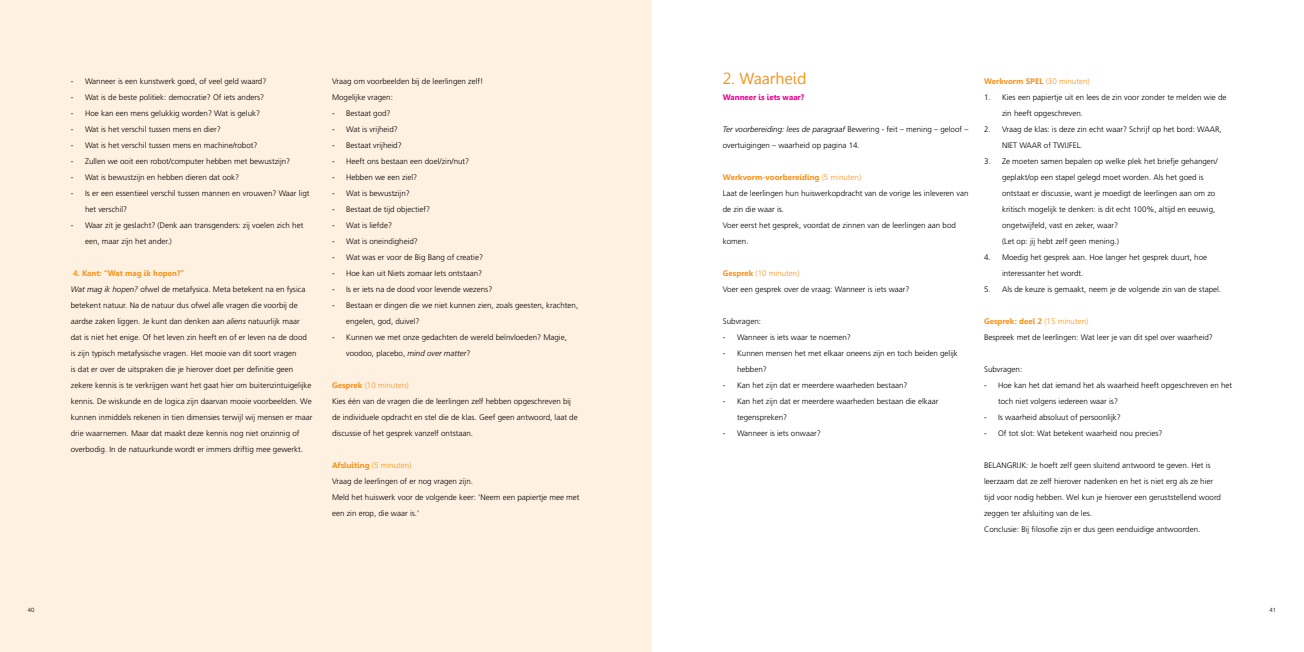
<style>
.page{position:relative;width:1304px;height:652px;background:#fff}
.page>*{position:absolute;margin:0;border:0;box-sizing:border-box;transform-origin:0 0}
.t1{font:16px "Gisha";color:#f7941e}
.t2{font:300 8px/16px "Frutiger";color:#000}
.t3{font:700 8px "Gisha";color:#f7941e}
.t4{font:700 8px "Gisha";color:#ec008c}
.t5{font:300 6px "Frutiger";color:#000}
.s1{font-style:italic}
.s2{font-family:"Gisha";font-weight:700;color:#f7941e}
.s3{color:#f7941e}
.s4{font-family:"Frutiger";font-weight:300}
</style>
<div class="page">
<div style="left:0;top:0;width:652px;height:652px;background:#fff1e2"></div>
<p class="t2" style="left:71px;top:73px;width:197px">- Wanneer is een kunstwerk goed, of veel geld waard?</p>
<p class="t2" style="left:71px;top:89px;width:195px">- Wat is de beste politiek: democratie? Of iets anders?</p>
<p class="t2" style="left:71px;top:105px;width:191px">- Hoe kan een mens gelukkig worden? Wat is geluk?</p>
<p class="t2" style="left:71px;top:121px;width:151px">- Wat is het verschil tussen mens en dier?</p>
<p class="t2" style="left:71px;top:137px;width:188px">- Wat is het verschil tussen mens en machine/robot?</p>
<p class="t2" style="left:71px;top:153px;width:221px">- Zullen we ooit een robot/computer hebben met bewustzijn?</p>
<p class="t2" style="left:71px;top:169px;width:170px">- Wat is bewustzijn en hebben dieren dat ook?</p>
<p class="t2" style="left:85px;top:185px;width:226px;text-indent:-14px">- Is er een essentieel verschil tussen mannen en vrouwen? Waar ligt het verschil?</p>
<p class="t2" style="left:85px;top:217px;width:220px;text-indent:-14px">- Waar zit je geslacht? (Denk aan transgenders: zij voelen zich het een, maar zijn het ander.)</p>
<p class="t3" style="left:73px;top:269px;width:113px">4. Kant: “Wat mag ik hopen?”</p>
<p class="t2" style="left:71px;top:281px;width:243px"><span class="s1">Wat mag ik hopen?</span> ofwel de metafysica. Meta betekent na en fysica betekent natuur. Na de natuur dus ofwel alle vragen die voorbij de aardse zaken liggen. Je kunt dan denken aan <span class="s1">aliens</span> natuurlijk maar dat is niet het enige. Of het leven zin heeft en of er leven na de dood is zijn typisch metafysische vragen. Het mooie van dit soort vragen<br>is dat er over de uitspraken die je hierover doet per definitie geen zekere kennis is te verkrijgen want het gaat hier om buitenzintuigelijke kennis. De wiskunde en de logica zijn daarvan mooie voorbeelden. We kunnen inmiddels rekenen in tien dimensies terwijl wij mensen er maar drie waarnemen. Maar dat maakt deze kennis nog niet onzinnig of overbodig. In de natuurkunde wordt er immers driftig mee gewerkt.</p>
<p class="t2" style="left:332px;top:73px;width:153px">Vraag om voorbeelden bij de leerlingen zelf!<br>Mogelijke vragen:</p>
<p class="t2" style="left:332px;top:105px;width:60px">- Bestaat god?</p>
<p class="t2" style="left:332px;top:121px;width:67px">- Wat is vrijheid?</p>
<p class="t2" style="left:332px;top:137px;width:71px">- Bestaat vrijheid?</p>
<p class="t2" style="left:332px;top:153px;width:139px">- Heeft ons bestaan een doel/zin/nut?</p>
<p class="t2" style="left:332px;top:169px;width:87px">- Hebben we een ziel?</p>
<p class="t2" style="left:332px;top:185px;width:79px">- Wat is bewustzijn?</p>
<p class="t2" style="left:332px;top:201px;width:100px">- Bestaat de tijd objectief?</p>
<p class="t2" style="left:332px;top:217px;width:62px">- Wat is liefde?</p>
<p class="t2" style="left:332px;top:233px;width:87px">- Wat is oneindigheid?</p>
<p class="t2" style="left:332px;top:249px;width:153px">- Wat was er voor de Big Bang of creatie?</p>
<p class="t2" style="left:332px;top:265px;width:152px">- Hoe kan uit Niets zomaar Iets ontstaan?</p>
<p class="t2" style="left:332px;top:281px;width:162px">- Is er iets na de dood voor levende wezens?</p>
<p class="t2" style="left:346px;top:297px;width:234px;text-indent:-14px">- Bestaan er dingen die we niet kunnen zien, zoals geesten, krachten, engelen, god, duivel?</p>
<p class="t2" style="left:346px;top:329px;width:222px;text-indent:-14px">- Kunnen we met onze gedachten de wereld beïnvloeden? Magie, voodoo, placebo, <span class="s1">mind over matter</span>?</p>
<p class="t2" style="left:332px;top:377px;width:247px"><span class="s2">Gesprek</span> <span class="s3">(10 minuten)<br></span>Kies één van de vragen die de leerlingen zelf hebben opgeschreven bij de individuele opdracht en stel die de klas. Geef geen antwoord, laat de discussie of het gesprek vanzelf ontstaan.</p>
<p class="t3" style="left:332px;top:461px;width:81px">Afsluiting <span class="s4">(5 minuten)</span></p>
<p class="t2" style="left:332px;top:473px;width:249px">Vraag de leerlingen of er nog vragen zijn.<br>Meld het huiswerk voor de volgende keer: ‘Neem een papiertje mee met een zin erop, die waar is.’</p>
<h1 class="t1" style="left:723px;top:69px;width:85px">2. Waarheid</h1>
<p class="t4" style="left:723px;top:93px;width:83px">Wanneer is iets waar?</p>
<p class="t2" style="left:723px;top:121px;width:247px"><span class="s1">Ter voorbereiding: lees de paragraaf</span> Bewering - feit – mening – geloof – overtuigingen – waarheid op pagina 14.</p>
<p class="t3" style="left:723px;top:173px;width:140px">Werkvorm-voorbereiding <span class="s4">(5 minuten)</span></p>
<p class="t2" style="left:723px;top:185px;width:247px">Laat de leerlingen hun huiswerkopdracht van de vorige les inleveren van de zin die waar is.<br>Voer eerst het gesprek, voordat de zinnen van de leerlingen aan bod komen.</p>
<p class="t2" style="left:723px;top:265px;width:188px"><span class="s2">Gesprek</span> <span class="s3">(10 minuten)<br></span>Voer een gesprek over de vraag: Wanneer is iets waar?</p>
<p class="t2" style="left:723px;top:313px;width:40px">Subvragen:</p>
<p class="t2" style="left:723px;top:329px;width:130px">- Wanneer is iets waar te noemen?</p>
<p class="t2" style="left:737px;top:345px;width:222px;text-indent:-14px">- Kunnen mensen het met elkaar oneens zijn en toch beiden gelijk hebben?</p>
<p class="t2" style="left:723px;top:377px;width:186px">- Kan het zijn dat er meerdere waarheden bestaan?</p>
<p class="t2" style="left:737px;top:393px;width:203px;text-indent:-14px">- Kan het zijn dat er meerdere waarheden bestaan die elkaar tegenspreken?</p>
<p class="t2" style="left:723px;top:425px;width:99px">- Wanneer is iets onwaar?</p>
<p class="t3" style="left:984px;top:77px;width:107px">Werkvorm SPEL <span class="s4">(30 minuten)</span></p>
<p class="t2" style="left:1002px;top:89px;width:226px;text-indent:-18px">1. Kies een papiertje uit en lees de zin voor zonder te melden wie de zin heeft opgeschreven.</p>
<p class="t2" style="left:1002px;top:121px;width:221px;text-indent:-18px">2. Vraag de klas: is deze zin echt waar? Schrijf op het bord: WAAR,<br>NIET WAAR of TWIJFEL.</p>
<p class="t2" style="left:1002px;top:153px;width:217px;text-indent:-18px">3. Ze moeten samen bepalen op welke plek het briefje gehangen/ geplakt/op een stapel gelegd moet worden. Als het goed is ontstaat er discussie, want je moedigt de leerlingen aan om zo kritisch mogelijk te denken: is dit echt 100%, altijd en eeuwig, ongetwijfeld, vast en zeker, waar?<br>(Let op: jij hebt zelf geen mening.)</p>
<p class="t2" style="left:1002px;top:249px;width:207px;text-indent:-18px">4. Moedig het gesprek aan. Hoe langer het gesprek duurt, hoe interessanter het wordt.</p>
<p class="t2" style="left:984px;top:281px;width:239px">5. Als de keuze is gemaakt, neem je de volgende zin van de stapel.</p>
<p class="t3" style="left:984px;top:317px;width:106px">Gesprek: deel 2 <span class="s4">(15 minuten)</span></p>
<p class="t2" style="left:984px;top:329px;width:230px">Bespreek met de leerlingen: Wat leer je van dit spel over waarheid?</p>
<p class="t2" style="left:984px;top:361px;width:40px">Subvragen:</p>
<p class="t2" style="left:998px;top:377px;width:236px;text-indent:-14px">- Hoe kan het dat iemand het als waarheid heeft opgeschreven en het toch niet volgens iedereen waar is?</p>
<p class="t2" style="left:984px;top:409px;width:138px">- Is waarheid absoluut of persoonlijk?</p>
<p class="t2" style="left:984px;top:425px;width:180px">- Of tot slot: Wat betekent waarheid nou precies?</p>
<p class="t2" style="left:984px;top:457px;width:238px">BELANGRIJK: Je hoeft zelf geen sluitend antwoord te geven. Het is leerzaam dat ze zelf hierover nadenken en het is niet erg als ze hier tijd voor nodig hebben. Wel kun je hierover een geruststellend woord zeggen ter afsluiting van de les.<br>Conclusie: Bij filosofie zijn er dus geen eenduidige antwoorden.</p>
<p class="t5" style="left:28px;top:607px;width:8px">40</p>
<p class="t5" style="left:1269px;top:607px;width:8px">41</p>
</div>
